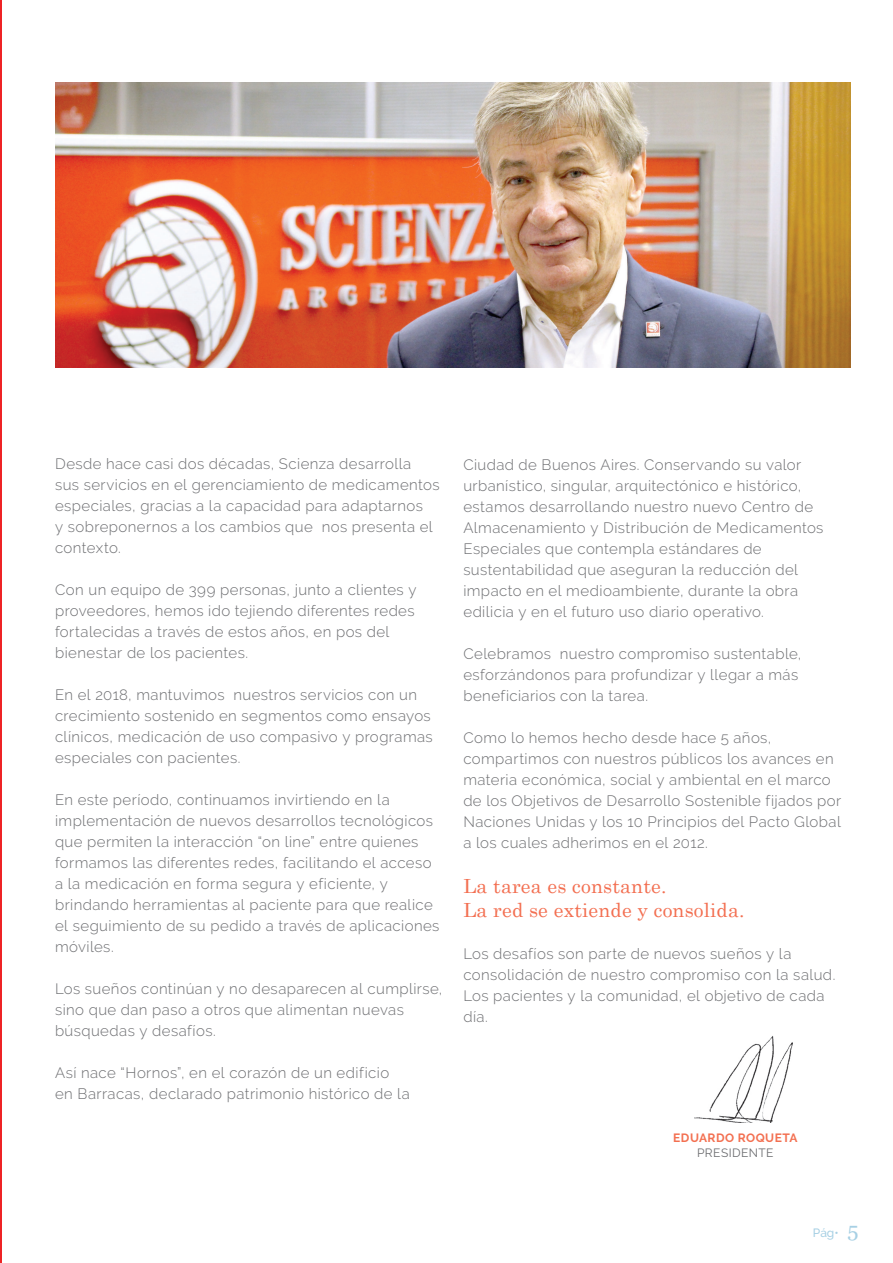
<style>
.page{position:relative;width:893px;height:1263px;background:#fff}
.page>*{position:absolute;margin:0;border:0;box-sizing:border-box;transform-origin:0 0}
.t1{font:19.5px/24px "Century";letter-spacing:.01em;color:#f36f51}
.t2{font:300 15px/21px "Raleway";letter-spacing:.025em;color:#6c6d70}
.t3{font:700 12px "Raleway";letter-spacing:.04em;color:#f37051}
.t4{font:12px "Raleway";letter-spacing:.04em;color:#6c6d70}
.t5{font:500 12px "Raleway";color:#a7d0e4}
.s1{font-family:"Georgia";font-weight:400;font-size:21px}
</style>
<div class="page">
<img style="left:55px;top:83px;width:795px;height:284px">
<hr style="left:0;top:0;width:2px;height:1263px;background:#ee2325">
<img style="left:694px;top:1036px;width:99px;height:86px">
<p class="t2" style="left:55px;top:454px;width:386px">Desde hace casi dos décadas, Scienza desarrolla<br>sus servicios en el gerenciamiento de medicamentos especiales, gracias a la capacidad para adaptarnos<br>y sobreponernos a los cambios que nos presenta el contexto.</p>
<p class="t2" style="left:55px;top:580px;width:363px">Con un equipo de 399 personas, junto a clientes y proveedores, hemos ido tejiendo diferentes redes fortalecidas a través de estos años, en pos del bienestar de los pacientes.</p>
<p class="t2" style="left:55px;top:685px;width:379px">En el 2018, mantuvimos nuestros servicios con un crecimiento sostenido en segmentos como ensayos clínicos, medicación de uso compasivo y programas especiales con pacientes.</p>
<p class="t2" style="left:55px;top:790px;width:386px">En este período, continuamos invirtiendo en la implementación de nuevos desarrollos tecnológicos que permiten la interacción “on line” entre quienes formamos las diferentes redes, facilitando el acceso a la medicación en forma segura y eficiente, y brindando herramientas al paciente para que realice el seguimiento de su pedido a través de aplicaciones móviles.</p>
<p class="t2" style="left:55px;top:979px;width:389px">Los sueños continúan y no desaparecen al cumplirse, sino que dan paso a otros que alimentan nuevas búsquedas y desafíos.</p>
<p class="t2" style="left:55px;top:1063px;width:356px">Así nace “Hornos”, en el corazón de un edificio en Barracas, declarado patrimonio histórico de la</p>
<p class="t2" style="left:463px;top:454px;width:362px">Ciudad de Buenos Aires. Conservando su valor urbanístico, singular, arquitectónico e histórico, estamos desarrollando nuestro nuevo Centro de Almacenamiento y Distribución de Medicamentos Especiales que contempla estándares de sustentabilidad que aseguran la reducción del impacto en el medioambiente, durante la obra edilicia y en el futuro uso diario operativo.</p>
<p class="t2" style="left:463px;top:643px;width:340px">Celebramos nuestro compromiso sustentable, esforzándonos para profundizar y llegar a más beneficiarios con la tarea.</p>
<p class="t2" style="left:463px;top:727px;width:379px">Como lo hemos hecho desde hace 5 años, compartimos con nuestros públicos los avances en materia económica, social y ambiental en el marco de los Objetivos de Desarrollo Sostenible fijados por Naciones Unidas y los 10 Principios del Pacto Global a los cuales adherimos en el 2012.</p>
<h1 class="t1" style="left:463px;top:874px;width:283px">La tarea es constante.<br>La red se extiende y consolida.</h1>
<p class="t2" style="left:463px;top:943px;width:373px">Los desafíos son parte de nuevos sueños y la consolidación de nuestro compromiso con la salud.<br>Los pacientes y la comunidad, el objetivo de cada día.</p>
<p class="t3" style="left:673px;top:1131px;width:126px">EDUARDO ROQUETA</p>
<p class="t4" style="left:697px;top:1146px;width:78px">PRESIDENTE</p>
<p class="t5" style="left:813px;top:1225px;width:47px">Pág• <span class="s1">5</span></p>
</div>
